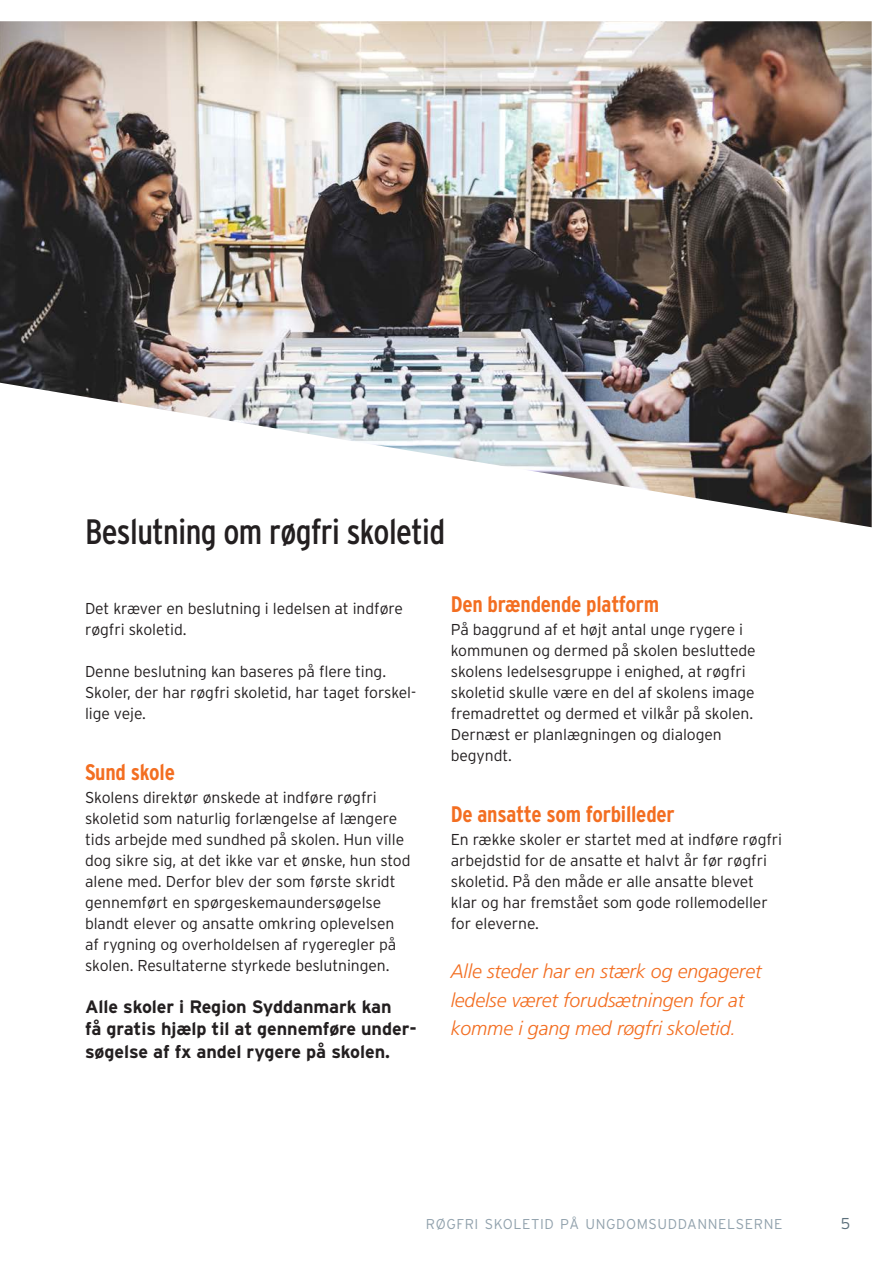
<style>
.page{position:relative;width:893px;height:1263px;background:#fff}
.page>*{position:absolute;margin:0;border:0;box-sizing:border-box;transform-origin:0 0}
.t1{font:condensed 35.25px "Interstate";letter-spacing:-.015em;color:#231f20}
.t2{font:700 condensed 22.5px "Interstate";letter-spacing:-.01em;color:#f36e21}
.t3{font:italic 300 19.5px/28.5px "Frutiger";letter-spacing:-.005em;color:#f36e21}
.t4{font:700 18px/22.5px "Interstate";letter-spacing:-.005em;color:#231f20}
.t5{font:300 15.75px/21px "Interstate";letter-spacing:-.005em;color:#231f20}
.t6{font:300 15.75px "Interstate";color:#5b6f7b}
.t7{font:300 14.25px "Interstate";letter-spacing:.04em;color:#92a2ad}
</style>
<div class="page">
<img style="left:0;top:21px;width:872px;height:506px">
<h1 class="t1" style="left:85px;top:512px;width:362px">Beslutning om røgfri skoletid</h1>
<p class="t5" style="left:85px;top:598px;width:319px">Det kræver en beslutning i ledelsen at indføre røgfri skoletid.</p>
<p class="t5" style="left:85px;top:661px;width:333px">Denne beslutning kan baseres på flere ting.<br>Skoler, der har røgfri skoletid, har taget forskel&shy;lige veje.</p>
<h2 class="t2" style="left:85px;top:760px;width:91px">Sund skole</h2>
<p class="t5" style="left:85px;top:787px;width:327px">Skolens direktør ønskede at indføre røgfri skoletid som naturlig forlængelse af længere tids arbejde med sundhed på skolen. Hun ville dog sikre sig, at det ikke var et ønske, hun stod alene med. Derfor blev der som første skridt gennemført en spørgeskemaundersøgelse blandt elever og ansatte omkring oplevelsen af rygning og overholdelsen af rygeregler på skolen. Resultaterne styrkede beslutningen.</p>
<p class="t4" style="left:85px;top:995px;width:333px">Alle skoler i Region Syddanmark kan<br>få gratis hjælp til at gennemføre under&shy;søgelse af fx andel rygere på skolen.</p>
<h2 class="t2" style="left:451px;top:592px;width:210px">Den brændende platform</h2>
<p class="t5" style="left:451px;top:619px;width:306px">På baggrund af et højt antal unge rygere i kommunen og dermed på skolen besluttede skolens ledelsesgruppe i enighed, at røgfri skoletid skulle være en del af skolens image fremadrettet og dermed et vilkår på skolen.<br>Dernæst er planlægningen og dialogen begyndt.</p>
<h2 class="t2" style="left:451px;top:802px;width:226px">De ansatte som forbilleder</h2>
<p class="t5" style="left:451px;top:829px;width:333px">En række skoler er startet med at indføre røgfri arbejdstid for de ansatte et halvt år før røgfri skoletid. På den måde er alle ansatte blevet klar og har fremstået som gode rollemodeller for eleverne.</p>
<p class="t3" style="left:451px;top:958px;width:312px">Alle steder har en stærk og engageret ledelse været forudsætningen for at komme i gang med røgfri skoletid.</p>
<p class="t7" style="left:426px;top:1216px;width:358px">RØGFRI SKOLETID PÅ UNGDOMSUDDANNELSERNE</p>
<p class="t6" style="left:841px;top:1214px;width:11px">5</p>
</div>
